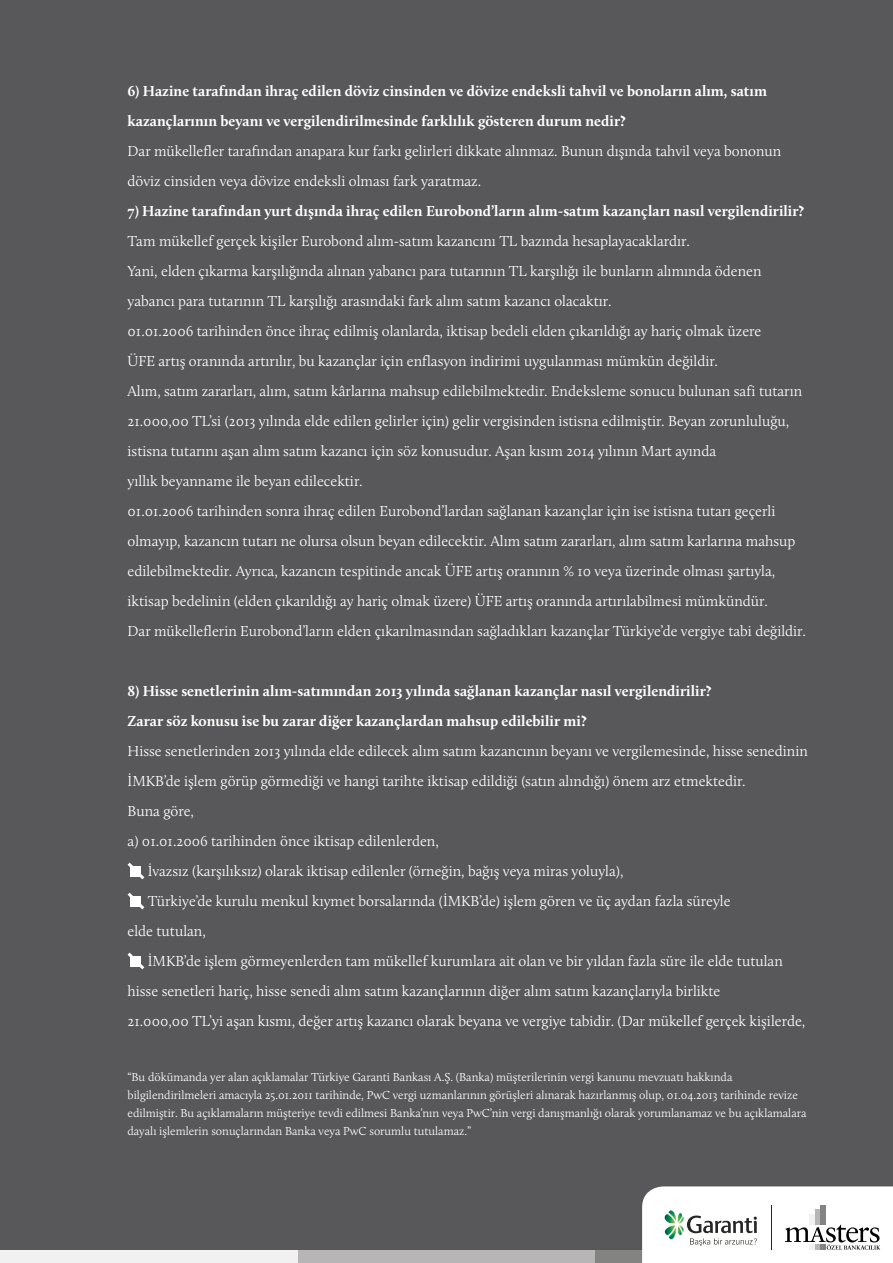
<style>
.page{position:relative;width:893px;height:1263px;background:#58585a}
.page>*{position:absolute;margin:0;border:0;box-sizing:border-box;transform-origin:0 0}
.t1{font:300 15px/30px "Calluna";color:#fff}
.t2{font:700 15px/30px "Calluna";color:#fff}
.t3{font:300 12px/18px "Calluna";color:#fff}
</style>
<div class="page">
<div style="left:0;top:1250px;width:298px;height:13px;background:#f1f1f1"></div>
<div style="left:298px;top:1250px;width:297px;height:13px;background:#b7b5b5"></div>
<div style="left:595px;top:1250px;width:298px;height:13px;background:#838381"></div>
<svg style="left:642px;top:1186px;width:251px;height:77px;background:#ececec"></svg>
<img style="left:664px;top:1210px;width:20px;height:30px">
<svg style="left:128px;top:862px;width:16px;height:17px"></svg>
<div style="left:131px;top:866px;width:10px;height:10px;background:#fff"></div>
<svg style="left:128px;top:892px;width:16px;height:17px"></svg>
<div style="left:131px;top:896px;width:10px;height:10px;background:#fff"></div>
<svg style="left:128px;top:952px;width:16px;height:17px"></svg>
<div style="left:131px;top:956px;width:10px;height:10px;background:#fff"></div>
<p class="t2" style="left:128px;top:76px;width:641px">6) Hazine tarafından ihraç edilen döviz cinsinden ve dövize endeksli tahvil ve bonoların alım, satım kazançlarının beyanı ve vergilendirilmesinde farklılık gösteren durum nedir?</p>
<p class="t1" style="left:128px;top:136px;width:655px">Dar mükellefler tarafından anapara kur farkı gelirleri dikkate alınmaz. Bunun dışında tahvil veya bononun döviz cinsiden veya dövize endeksli olması fark yaratmaz.</p>
<p class="t2" style="left:128px;top:196px;width:678px">7) Hazine tarafından yurt dışında ihraç edilen Eurobond’ların alım-satım kazançları nasıl vergilendirilir?</p>
<p class="t1" style="left:128px;top:226px;width:680px">Tam mükellef gerçek kişiler Eurobond alım-satım kazancını TL bazında hesaplayacaklardır.<br>Yani, elden çıkarma karşılığında alınan yabancı para tutarının TL karşılığı ile bunların alımında ödenen yabancı para tutarının TL karşılığı arasındaki fark alım satım kazancı olacaktır.<br>01.01.2006 tarihinden önce ihraç edilmiş olanlarda, iktisap bedeli elden çıkarıldığı ay hariç olmak üzere<br>ÜFE artış oranında artırılır, bu kazançlar için enflasyon indirimi uygulanması mümkün değildir.<br>Alım, satım zararları, alım, satım kârlarına mahsup edilebilmektedir. Endeksleme sonucu bulunan safi tutarın 21.000,00 TL’si (2013 yılında elde edilen gelirler için) gelir vergisinden istisna edilmiştir. Beyan zorunluluğu, istisna tutarını aşan alım satım kazancı için söz konusudur. Aşan kısım 2014 yılının Mart ayında<br>yıllık beyanname ile beyan edilecektir.<br>01.01.2006 tarihinden sonra ihraç edilen Eurobond’lardan sağlanan kazançlar için ise istisna tutarı geçerli olmayıp, kazancın tutarı ne olursa olsun beyan edilecektir. Alım satım zararları, alım satım karlarına mahsup edilebilmektedir. Ayrıca, kazancın tespitinde ancak ÜFE artış oranının % 10 veya üzerinde olması şartıyla, iktisap bedelinin (elden çıkarıldığı ay hariç olmak üzere) ÜFE artış oranında artırılabilmesi mümkündür.<br>Dar mükelleflerin Eurobond’ların elden çıkarılmasından sağladıkları kazançlar Türkiye’de vergiye tabi değildir.</p>
<p class="t2" style="left:128px;top:676px;width:585px">8) Hisse senetlerinin alım-satımından 2013 yılında sağlanan kazançlar nasıl vergilendirilir?<br>Zarar söz konusu ise bu zarar diğer kazançlardan mahsup edilebilir mi?</p>
<p class="t1" style="left:128px;top:736px;width:682px">Hisse senetlerinden 2013 yılında elde edilecek alım satım kazancının beyanı ve vergilemesinde, hisse senedinin</p>
<p class="t1" style="left:128px;top:766px;width:620px">İMKB’de işlem görüp görmediği ve hangi tarihte iktisap edildiği (satın alındığı) önem arz etmektedir.</p>
<p class="t1" style="left:128px;top:796px;width:68px">Buna göre,</p>
<p class="t1" style="left:128px;top:826px;width:313px">a) 01.01.2006 tarihinden önce iktisap edilenlerden,</p>
<p class="t1" style="left:148px;top:856px;width:477px">İvazsız (karşılıksız) olarak iktisap edilenler (örneğin, bağış veya miras yoluyla),</p>
<p class="t1" style="left:148px;top:886px;width:584px">Türkiye’de kurulu menkul kıymet borsalarında (İMKB’de) işlem gören ve üç aydan fazla süreyle</p>
<p class="t1" style="left:128px;top:916px;width:80px">elde tutulan,</p>
<p class="t1" style="left:148px;top:946px;width:637px">İMKB’de işlem görmeyenlerden tam mükellef kurumlara ait olan ve bir yıldan fazla süre ile elde tutulan</p>
<p class="t1" style="left:128px;top:976px;width:594px">hisse senetleri hariç, hisse senedi alım satım kazançlarının diğer alım satım kazançlarıyla birlikte</p>
<p class="t1" style="left:128px;top:1006px;width:679px">21.000,00 TL’yi aşan kısmı, değer artış kazancı olarak beyana ve vergiye tabidir. (Dar mükellef gerçek kişilerde,</p>
<p class="t3" style="left:128px;top:1068px;width:680px">“Bu dökümanda yer alan açıklamalar Türkiye Garanti Bankası A.Ş. (Banka) müşterilerinin vergi kanunu mevzuatı hakkında bilgilendirilmeleri amacıyla 25.01.2011 tarihinde, PwC vergi uzmanlarının görüşleri alınarak hazırlanmış olup, 01.04.2013 tarihinde revize edilmiştir. Bu açıklamaların müşteriye tevdi edilmesi Banka’nın veya PwC’nin vergi danışmanlığı olarak yorumlanamaz ve bu açıklamalara dayalı işlemlerin sonuçlarından Banka veya PwC sorumlu tutulamaz.”</p>
</div>
